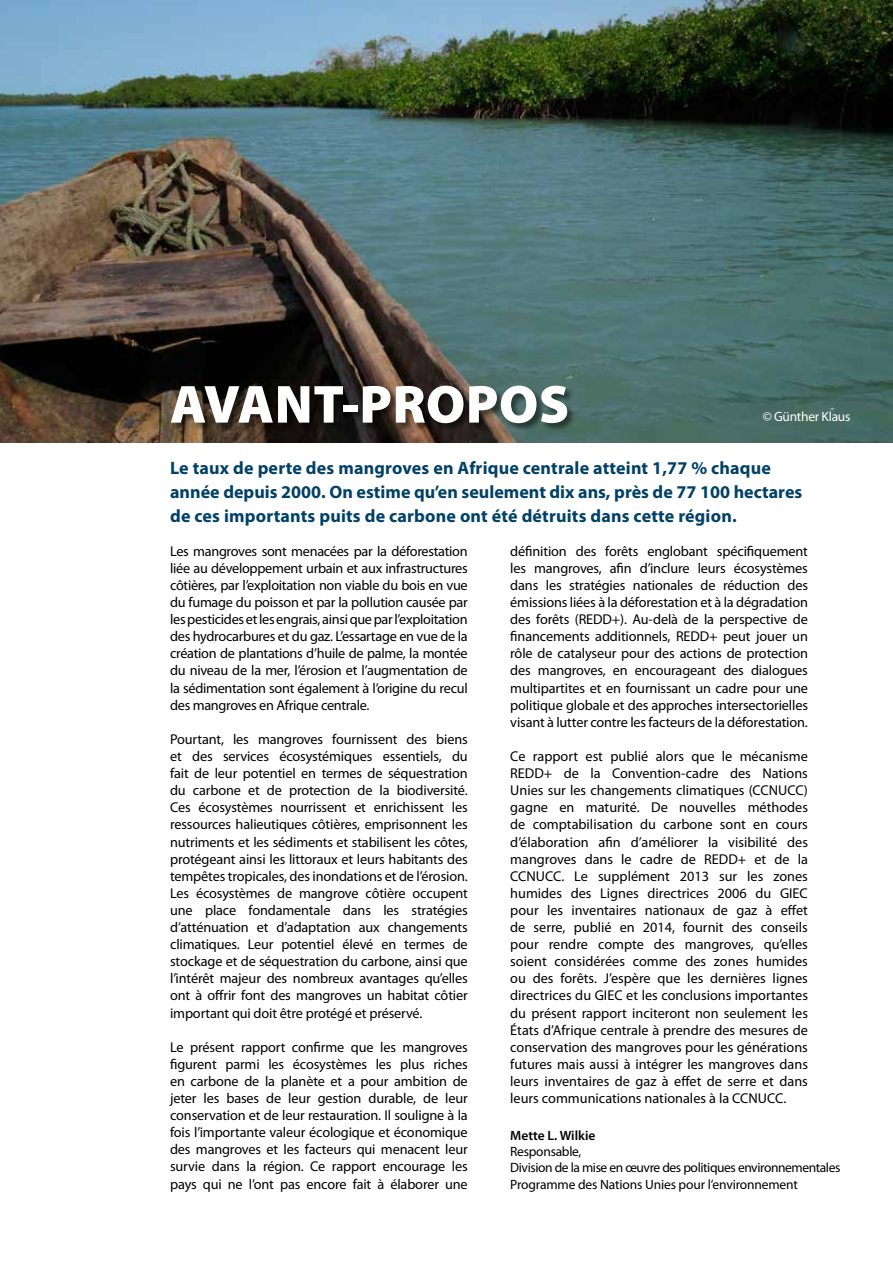
<style>
.page{position:relative;width:893px;height:1263px;background:#fff}
.page>*{position:absolute;margin:0;border:0;box-sizing:border-box;transform-origin:0 0}
.t1{font:900 54px "Myriad Pro";letter-spacing:.01em;color:#fff}
.t2{font:700 18px/24px "Myriad Pro";letter-spacing:.01em;color:#004167}
.t3{font:14.25px/17.1px "Myriad Pro";letter-spacing:-.01em;color:#000;text-align:justify}
.t4{font:13.5px/16.2px "Myriad Pro";letter-spacing:-.025em;color:#000}
.t5{font:600 13.5px "Myriad Pro";color:#000}
.t6{font:13.5px "Myriad Pro";letter-spacing:-.02em;color:#fff}
</style>
<div class="page">
<img style="left:0;top:0;width:893px;height:442px">
<div style="left:171px;top:386px;width:405px;height:46px;background:#000;opacity:.5"></div>
<h1 class="t1" style="left:170px;top:374px;width:401px">AVANT-PROPOS</h1>
<p class="t6" style="left:763px;top:409px;width:89px">© Günther Klaus</p>
<p class="t2" style="left:170px;top:456px;width:634px">Le taux de perte des mangroves en Afrique centrale atteint 1,77 % chaque année depuis 2000. On estime qu’en seulement dix ans, près de 77 100 hectares de ces importants puits de carbone ont été détruits dans cette région.</p>
<p class="t3" style="left:170px;top:543px;width:299px">Les mangroves sont menacées par la déforestation liée au développement urbain et aux infrastructures côtières, par l’exploitation non viable du bois en vue du fumage du poisson et par la pollution causée par les pesticides et les engrais, ainsi que par l’exploitation des hydrocarbures et du gaz. L’essartage en vue de la création de plantations d’huile de palme, la montée du niveau de la mer, l’érosion et l’augmentation de la sédimentation sont également à l’origine du recul des mangroves en Afrique centrale.</p>
<p class="t3" style="left:170px;top:731px;width:299px">Pourtant, les mangroves fournissent des biens et des services écosystémiques essentiels, du fait de leur potentiel en termes de séquestration du carbone et de protection de la biodiversité.<br>Ces écosystèmes nourrissent et enrichissent les ressources halieutiques côtières, emprisonnent les nutriments et les sédiments et stabilisent les côtes, protégeant ainsi les littoraux et leurs habitants des tempêtes tropicales, des inondations et de l’érosion.<br>Les écosystèmes de mangrove côtière occupent une place fondamentale dans les stratégies d’atténuation et d’adaptation aux changements climatiques. Leur potentiel élevé en termes de stockage et de séquestration du carbone, ainsi que l’intérêt majeur des nombreux avantages qu’elles ont à offrir font des mangroves un habitat côtier important qui doit être protégé et préservé.</p>
<p class="t3" style="left:170px;top:1039px;width:299px">Le présent rapport confirme que les mangroves figurent parmi les écosystèmes les plus riches en carbone de la planète et a pour ambition de jeter les bases de leur gestion durable, de leur conservation et de leur restauration. Il souligne à la fois l’importante valeur écologique et économique des mangroves et les facteurs qui menacent leur survie dans la région. Ce rapport encourage les pays qui ne l’ont pas encore fait à élaborer une</p>
<p class="t3" style="left:510px;top:543px;width:299px">définition des forêts englobant spécifiquement les mangroves, afin d’inclure leurs écosystèmes dans les stratégies nationales de réduction des émissions liées à la déforestation et à la dégradation des forêts (REDD+). Au-delà de la perspective de financements additionnels, REDD+ peut jouer un rôle de catalyseur pour des actions de protection des mangroves, en encourageant des dialogues multipartites et en fournissant un cadre pour une politique globale et des approches intersectorielles visant à lutter contre les facteurs de la déforestation.</p>
<p class="t3" style="left:510px;top:748px;width:299px">Ce rapport est publié alors que le mécanisme REDD+ de la Convention-cadre des Nations Unies sur les changements climatiques (CCNUCC) gagne en maturité. De nouvelles méthodes de comptabilisation du carbone sont en cours d’élaboration afin d’améliorer la visibilité des mangroves dans le cadre de REDD+ et de la CCNUCC. Le supplément 2013 sur les zones humides des Lignes directrices 2006 du GIEC pour les inventaires nationaux de gaz à effet de serre, publié en 2014, fournit des conseils pour rendre compte des mangroves, qu’elles soient considérées comme des zones humides ou des forêts. J’espère que les dernières lignes directrices du GIEC et les conclusions importantes du présent rapport inciteront non seulement les États d’Afrique centrale à prendre des mesures de conservation des mangroves pour les générations futures mais aussi à intégrer les mangroves dans leurs inventaires de gaz à effet de serre et dans leurs communications nationales à la CCNUCC.</p>
<p class="t5" style="left:510px;top:1128px;width:87px">Mette L. Wilkie</p>
<p class="t4" style="left:510px;top:1144px;width:332px">Responsable,<br>Division de la mise en œuvre des politiques environnementales<br>Programme des Nations Unies pour l’environnement</p>
</div>
